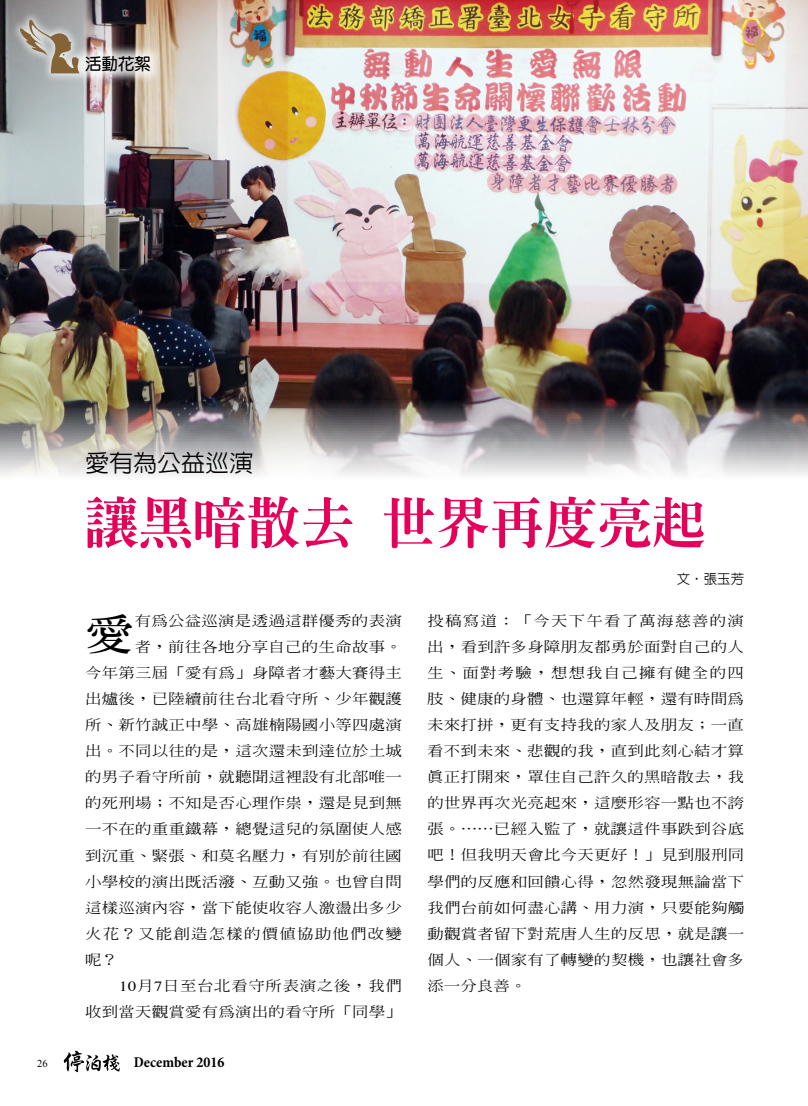
<style>
.page{position:relative;width:808px;height:1106px;background:#fff}
.page>*{position:absolute;margin:0;border:0;box-sizing:border-box;transform-origin:0 0}
.t1{font:800 54px "AR Ming B5";color:#e5005a}
.t2{font:700 42.15px "AR Ming B5";color:#000;scale:1.18 1}
.t3{font:500 24px "AR Hei B5";color:#000}
.t4{font:700 16.5px "AR Yuan B5";color:#000}
.t5{font:700 condensed 15px "Minion Pro";color:#000}
.t6{font:500 14.1px/26px "AR Ming B5";letter-spacing:.01em;color:#000;text-align:justify;scale:1.18 1}
.t7{font:500 14.1px "AR Ming B5";letter-spacing:.07em;color:#000;scale:1.18 1}
.t8{font:500 14.1px "AR Ming B5";letter-spacing:.035em;color:#000;scale:1.18 1}
.t9{font:500 13.5px "AR Hei B5";color:#000}
.t10{font:10.5px "Times New Roman";color:#000}
.s1{font-family:"Times";font-weight:400}
</style>
<div class="page">
<img style="left:0;top:0;width:808px;height:476px">
<img style="left:80px;top:210px;width:278px;height:266px">
<svg style="left:378px;top:454px;width:333px;height:22px"></svg>
<svg style="left:64px;top:1050px;width:56px;height:22px"></svg>
<div style="left:11px;top:10px;width:152px;height:74px;background:#fff;opacity:.75"></div>
<div style="left:81px;top:52px;width:73px;height:24px;background:#fff;opacity:.75"></div>
<svg style="left:19px;top:17px;width:61px;height:56px;background:#a8a296"></svg>
<p class="t4" style="left:85px;top:56px;width:67px">活動花絮</p>
<h3 class="t3" style="left:85px;top:451px;width:169px">愛有為公益巡演</h3>
<h1 class="t1" style="left:85px;top:495px;width:622px">讓黑暗散去 世界再度亮起</h1>
<p class="t9" style="left:677px;top:572px;width:69px">文‧張玉芳</p>
<h2 class="t2" style="left:85px;top:613px;width:44px">愛</h2>
<p class="t6" style="left:135px;top:608px;width:228px">有為公益巡演是透過這群優秀的表演</p>
<p class="t6" style="left:135px;top:634px;width:228px">者，前往各地分享自己的生命故事。</p>
<p class="t6" style="left:85px;top:660px;width:270px">今年第三屆「愛有為」身障者才藝大賽得主</p>
<p class="t6" style="left:85px;top:686px;width:270px">出爐後，已陸續前往台北看守所、少年觀護</p>
<p class="t6" style="left:85px;top:712px;width:270px">所、新竹誠正中學、高雄楠陽國小等四處演</p>
<p class="t6" style="left:85px;top:738px;width:270px">出。不同以往的是，這次還未到達位於土城</p>
<p class="t6" style="left:85px;top:764px;width:270px">的男子看守所前，就聽聞這裡設有北部唯一</p>
<p class="t6" style="left:85px;top:790px;width:270px">的死刑場；不知是否心理作祟，還是見到無</p>
<p class="t6" style="left:85px;top:816px;width:270px">一不在的重重鐵幕，總覺這兒的氛圍使人感</p>
<p class="t6" style="left:85px;top:842px;width:270px">到沉重、緊張、和莫名壓力，有別於前往國</p>
<p class="t6" style="left:85px;top:868px;width:270px">小學校的演出既活潑、互動又強。也曾自問</p>
<p class="t6" style="left:85px;top:894px;width:270px">這樣巡演內容，當下能使收容人激盪出多少</p>
<p class="t7" style="left:85px;top:926px;width:270px">火花？又能創造怎樣的價值協助他們改變</p>
<p class="t6" style="left:85px;top:946px;width:29px">呢？</p>
<p class="t8" style="left:119px;top:978px;width:241px"><span class="s1">10</span>月<span class="s1">7</span>日至台北看守所表演之後，我們</p>
<p class="t6" style="left:85px;top:998px;width:270px">收到當天觀賞愛有為演出的看守所「同學」</p>
<p class="t10" style="left:37px;top:1056px;width:12px">26</p>
<p class="t5" style="left:134px;top:1052px;width:92px">December 2016</p>
<p class="t6" style="left:427px;top:608px;width:270px">投稿寫道：「今天下午看了萬海慈善的演出，看到許多身障朋友都勇於面對自己的人生、面對考驗，想想我自己擁有健全的四肢、健康的身體、也還算年輕，還有時間為未來打拼，更有支持我的家人及朋友；一直看不到未來、悲觀的我，直到此刻心結才算真正打開來，罩住自己許久的黑暗散去，我的世界再次光亮起來，這麼形容一點也不誇張。⋯⋯已經入監了，就讓這件事跌到谷底吧！但我明天會比今天更好！」見到服刑同學們的反應和回饋心得，忽然發現無論當下我們台前如何盡心講、用力演，只要能夠觸動觀賞者留下對荒唐人生的反思，就是讓一個人、一個家有了轉變的契機，也讓社會多添一分良善。</p>
</div>
